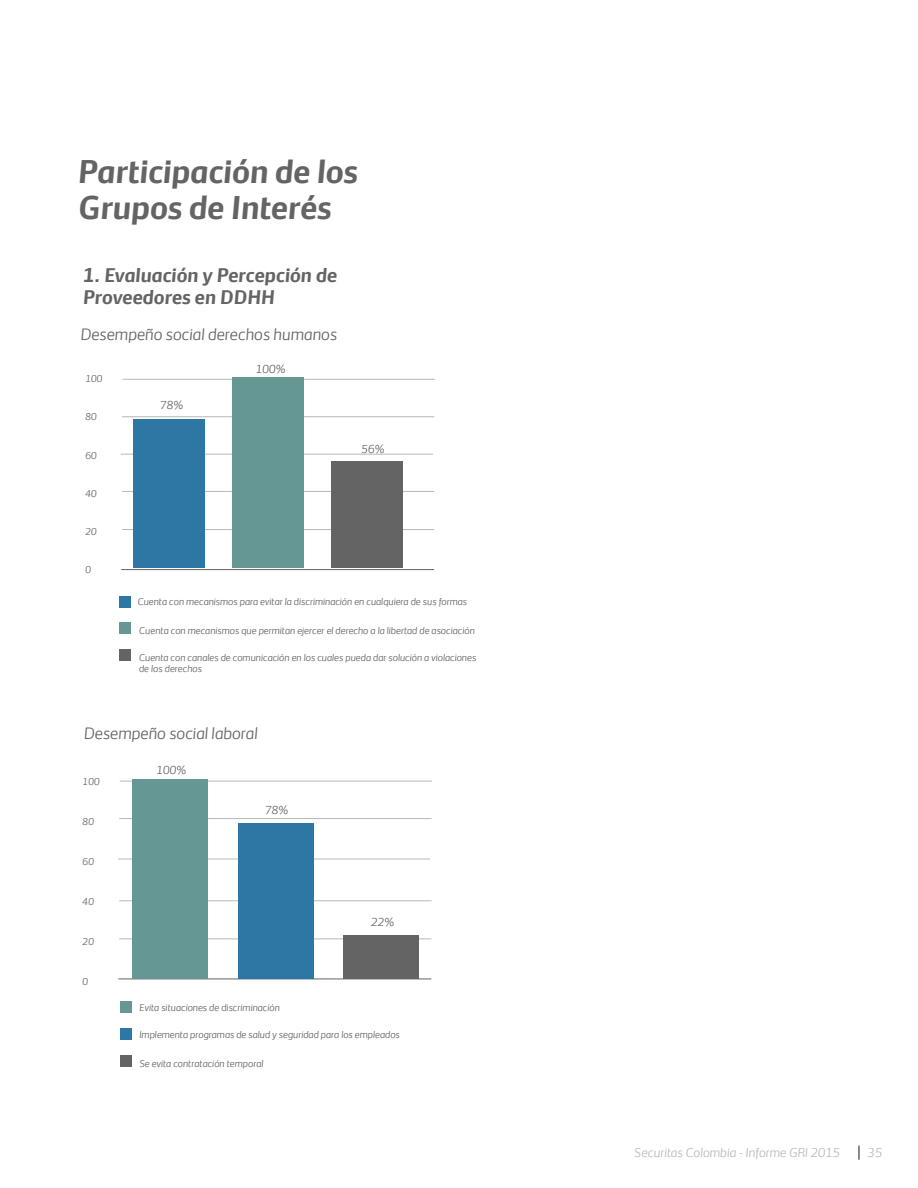
<style>
.page{position:relative;width:918px;height:1188px;background:#fff}
.page>*{position:absolute;margin:0;border:0;box-sizing:border-box;transform-origin:0 0}
.t1{font:italic 700 30px/36px "Securitas Sans TT";color:#656364}
.t2{font:italic 700 18px/21.6px "Securitas Sans TT";color:#656364}
.t3{font:italic 300 15px "Securitas Sans TT";color:#656364}
.t4{font:italic 300 11.7px "Securitas Sans TT";color:#b9b9b9}
.t5{font:italic 300 10.5px "Securitas Sans TT";color:#656364}
.t6{font:italic 300 9px/10.8px "Securitas Sans TT";color:#656364}
</style>
<div class="page">
<svg style="left:858px;top:1146px;width:2px;height:14px"></svg>
<hr style="left:122px;top:416px;width:312px;height:1px;background:#b9b9b9">
<hr style="left:123px;top:379px;width:312px;height:1px;background:#b9b9b9">
<hr style="left:121px;top:454px;width:312px;height:1px;background:#b9b9b9">
<hr style="left:122px;top:491px;width:312px;height:1px;background:#b9b9b9">
<hr style="left:122px;top:529px;width:312px;height:1px;background:#b9b9b9">
<hr style="left:121px;top:569px;width:313px;height:1px;background:#656364">
<hr style="left:119px;top:818px;width:313px;height:1px;background:#b9b9b9">
<hr style="left:120px;top:781px;width:312px;height:1px;background:#b9b9b9">
<hr style="left:118px;top:859px;width:312px;height:1px;background:#b9b9b9">
<hr style="left:119px;top:901px;width:313px;height:1px;background:#b9b9b9">
<hr style="left:119px;top:939px;width:313px;height:1px;background:#b9b9b9">
<hr style="left:118px;top:979px;width:313px;height:1px;background:#656364">
<div style="left:119px;top:596px;width:12px;height:12px;background:#2d77a4"></div>
<div style="left:119px;top:622px;width:12px;height:12px;background:#659795"></div>
<div style="left:119px;top:649px;width:12px;height:12px;background:#656465"></div>
<div style="left:120px;top:1001px;width:12px;height:12px;background:#659795"></div>
<div style="left:120px;top:1028px;width:12px;height:12px;background:#2d77a4"></div>
<div style="left:120px;top:1055px;width:12px;height:12px;background:#656465"></div>
<div style="left:134px;top:419px;width:71px;height:149px;background:#2d77a4"></div>
<div style="left:233px;top:377px;width:71px;height:191px;background:#659795"></div>
<div style="left:331px;top:461px;width:72px;height:107px;background:#656465"></div>
<div style="left:132px;top:779px;width:76px;height:200px;background:#659795"></div>
<div style="left:238px;top:823px;width:76px;height:156px;background:#2d77a4"></div>
<div style="left:343px;top:935px;width:76px;height:44px;background:#656465"></div>
<h1 class="t1" style="left:78px;top:150px;width:282px">Participación de los<br>Grupos de Interés</h1>
<h2 class="t2" style="left:83px;top:262px;width:256px">1. Evaluación y Percepción de<br>Proveedores en DDHH</h2>
<h3 class="t3" style="left:81px;top:322px;width:258px">Desempeño social derechos humanos</h3>
<p class="t6" style="left:85px;top:373px;width:19px">100</p>
<p class="t6" style="left:85px;top:411px;width:13px">80</p>
<p class="t6" style="left:85px;top:449px;width:13px">60</p>
<p class="t6" style="left:85px;top:487px;width:13px">40</p>
<p class="t6" style="left:85px;top:525px;width:13px">20</p>
<p class="t6" style="left:85px;top:563px;width:7px">0</p>
<p class="t5" style="left:160px;top:396px;width:24px">78%</p>
<p class="t5" style="left:256px;top:360px;width:31px">100%</p>
<p class="t5" style="left:362px;top:441px;width:24px">56%</p>
<p class="t6" style="left:138px;top:595px;width:331px">Cuenta con mecanismos para evitar la discriminación en cualquiera de sus formas</p>
<p class="t6" style="left:139px;top:624px;width:337px">Cuenta con mecanismos que permitan ejercer el derecho a la libertad de asociación</p>
<p class="t6" style="left:139px;top:651px;width:339px">Cuenta con canales de comunicación en los cuales pueda dar solución a violaciones de los derechos</p>
<h3 class="t3" style="left:84px;top:720px;width:175px">Desempeño social laboral</h3>
<p class="t6" style="left:83px;top:775px;width:19px">100</p>
<p class="t6" style="left:83px;top:815px;width:13px">80</p>
<p class="t6" style="left:83px;top:855px;width:13px">60</p>
<p class="t6" style="left:83px;top:895px;width:13px">40</p>
<p class="t6" style="left:83px;top:935px;width:13px">20</p>
<p class="t6" style="left:83px;top:975px;width:7px">0</p>
<p class="t5" style="left:157px;top:761px;width:31px">100%</p>
<p class="t5" style="left:265px;top:801px;width:24px">78%</p>
<p class="t5" style="left:371px;top:914px;width:24px">22%</p>
<p class="t6" style="left:139px;top:1001px;width:142px">Evita situaciones de discriminación</p>
<p class="t6" style="left:139px;top:1029px;width:262px">Implementa programas de salud y seguridad para los empleados</p>
<p class="t6" style="left:139px;top:1057px;width:126px">Se evita contratación temporal</p>
<p class="t4" style="left:634px;top:1142px;width:207px">Securitas Colombia - Informe GRI 2015</p>
<p class="t4" style="left:868px;top:1142px;width:16px">35</p>
</div>
